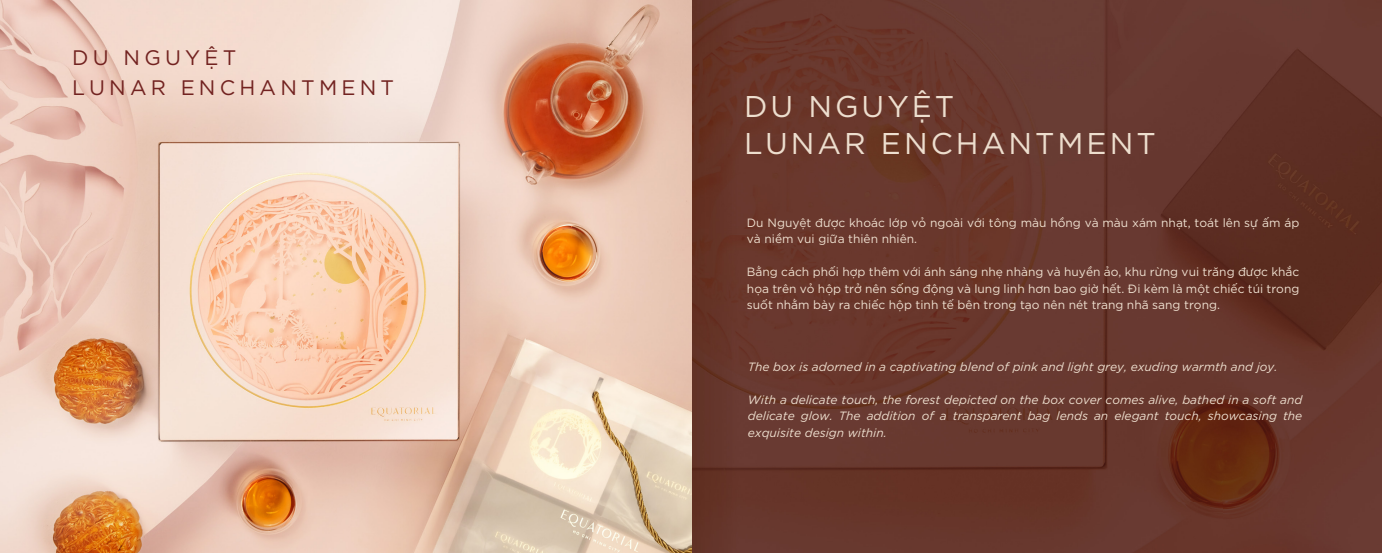
<style>
.page{position:relative;width:1382px;height:553px;background:#fff}
.page>*{position:absolute;margin:0;border:0;box-sizing:border-box;transform-origin:0 0}
.t1{font:30px/37.5px "SVN Gotham";letter-spacing:.1em;color:#eddece}
.t2{font:21px/30px "SVN Gotham";letter-spacing:.2em;color:#722220}
.t3{font:12px/16.5px "SVN Gotham";color:#eedfcf}
.t4{font:italic 12px/16.5px "SVN Gotham";color:#eedfcf;text-align:justify}
</style>
<div class="page">
<img style="left:691px;top:0;width:691px;height:553px">
<svg style="left:0;top:0;width:691px;height:553px;background:#eac7b2"></svg>
<h2 class="t2" style="left:72px;top:41px;width:323px">DU NGUYỆT<br>LUNAR ENCHANTMENT</h2>
<h1 class="t1" style="left:744px;top:85px;width:413px">DU NGUYỆT<br>LUNAR ENCHANTMENT</h1>
<p class="t3" style="left:747px;top:213px;width:554px">Du Nguyệt được khoác lớp vỏ ngoài với tông màu hồng và màu xám nhạt, toát lên sự ấm áp và niềm vui giữa thiên nhiên.</p>
<p class="t3" style="left:747px;top:263px;width:554px;text-align:justify">Bằng cách phối hợp thêm với ánh sáng nhẹ nhàng và huyền ảo, khu rừng vui trăng được khắc họa trên vỏ hộp trở nên sống động và lung linh hơn bao giờ hết. Đi kèm là một chiếc túi trong suốt nhằm bày ra chiếc hộp tinh tế bên trong tạo nên nét trang nhã sang trọng.</p>
<p class="t4" style="left:748px;top:357px;width:531px">The box is adorned in a captivating blend of pink and light grey, exuding warmth and joy.</p>
<p class="t4" style="left:748px;top:390px;width:556px">With a delicate touch, the forest depicted on the box cover comes alive, bathed in a soft and delicate glow. The addition of a transparent bag lends an elegant touch, showcasing the exquisite design within.</p>
</div>
